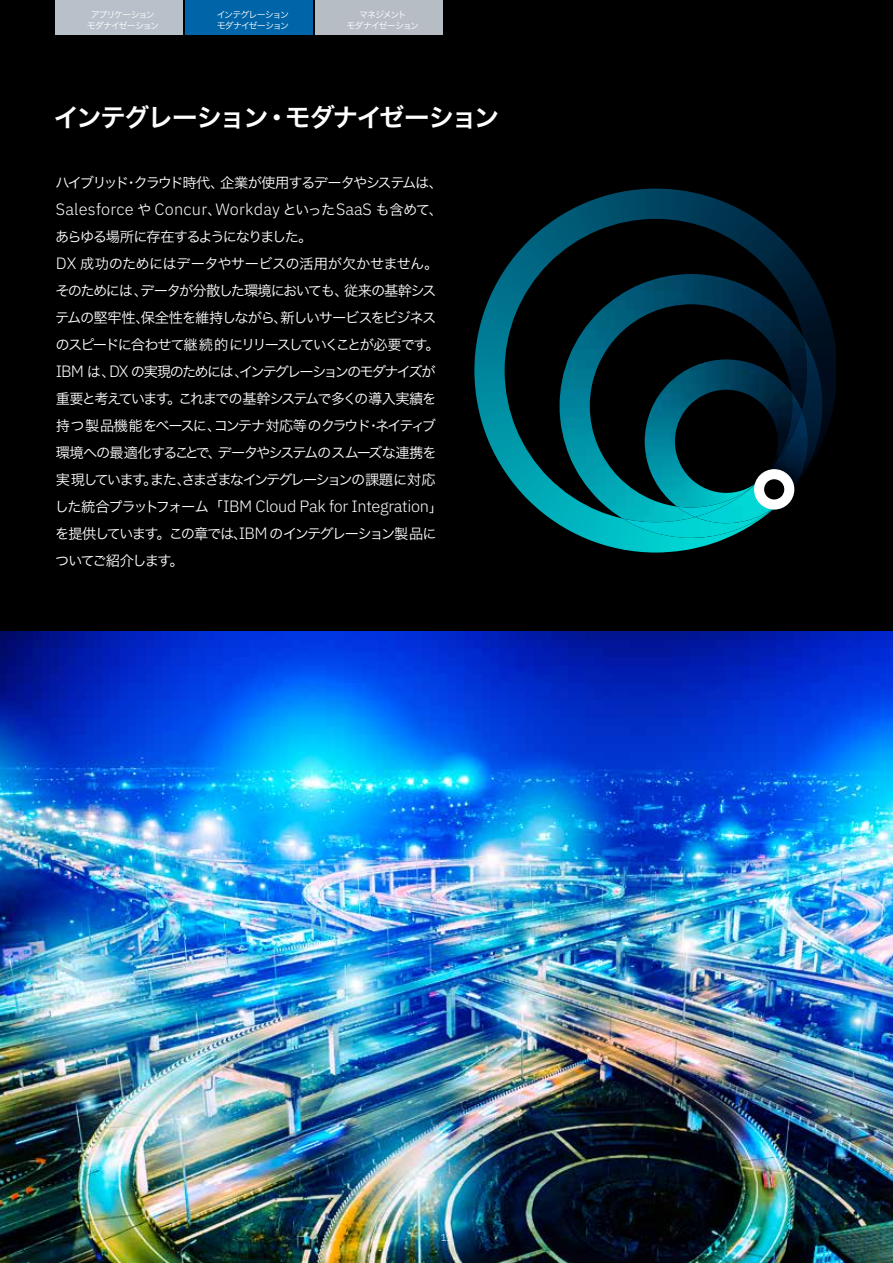
<style>
.page{position:relative;width:893px;height:1263px;background:#fff}
.page>*{position:absolute;margin:0;border:0;box-sizing:border-box;transform-origin:0 0}
.t1{font:25.5px "Hira Kaku Std W6";letter-spacing:-.065em;color:#fff}
.t2{font:300 16.35px "IBM Plex Sans";letter-spacing:-.02em;color:#fff}
.t3{font:300 16.35px "IBM Plex Sans";letter-spacing:.015em;color:#fff}
.t4{font:300 16.35px "IBM Plex Sans";letter-spacing:.01em;color:#fff}
.t5{font:14.25px/27px "Hira Kaku Std W3";letter-spacing:-.1em;color:#fff}
.t6{font:14.25px/27px "Hira Kaku Std W3";letter-spacing:-.125em;color:#fff}
.t7{font:14.25px/27px "Hira Kaku Std W3";letter-spacing:-.06em;color:#fff}
.t8{font:14.25px/27px "Hira Kaku Std W3";letter-spacing:-.12em;color:#fff}
.t9{font:14.25px "Hira Kaku Std W3";letter-spacing:-.14em;color:#fff}
.t10{font:14.25px "Hira Kaku Std W3";letter-spacing:-.075em;color:#fff}
.t11{font:300 9.75px "IBM Plex Sans";color:#fff}
.t12{font:9px/10.8px "Hira Kaku Std W3";letter-spacing:-.11em;color:#fff}
.t13{font:9px/10.8px "Hira Kaku Std W3";letter-spacing:-.13em;color:#fff;text-align:center}
.s1{font-family:"IBM Plex Sans";font-weight:300;font-size:16.35px}
</style>
<div class="page">
<div style="left:0;top:0;width:893px;height:631px;background:#000"></div>
<img style="left:474px;top:189px;width:362px;height:363px">
<img style="left:560px;top:274px;width:247px;height:248px">
<img style="left:622px;top:337px;width:200px;height:201px">
<img style="left:645px;top:359px;width:147px;height:149px">
<img style="left:677px;top:392px;width:125px;height:125px">
<img style="left:695px;top:410px;width:113px;height:113px">
<svg style="left:754px;top:469px;width:40px;height:41px"></svg>
<div style="left:56px;top:0;width:127px;height:34px;background:#b8c1c9"></div>
<div style="left:186px;top:0;width:127px;height:34px;background:#0065a8"></div>
<div style="left:316px;top:0;width:127px;height:34px;background:#b7bdc5"></div>
<img style="left:0;top:631px;width:893px;height:632px">
<p class="t13" style="left:87px;top:9px;width:74px">アプリケーションモダナイゼーション</p>
<p class="t12" style="left:217px;top:9px;width:74px">インテグレーションモダナイゼーション</p>
<p class="t12" style="left:347px;top:9px;width:74px;text-align:center">マネジメント<br>モダナイゼーション</p>
<h1 class="t1" style="left:285px;top:98px;width:216px">モダナイゼーション</h1>
<h1 class="t1" style="left:54px;top:98px;width:217px">インテグレーション</h1>
<h1 class="t1" style="left:264px;top:98px;width:27px">・</h1>
<p class="t9" style="left:55px;top:172px;width:171px">ハイブリッドクラウド時代、</p>
<p class="t5" style="left:220px;top:169px;width:224px">企業が使用するデータやシステムは、</p>
<p class="t5" style="left:124px;top:169px;width:16px">・</p>
<p class="t5" style="left:283px;top:196px;width:162px">といった<span class="s1">SaaS</span> も含めて、</p>
<p class="t3" style="left:56px;top:197px;width:79px">Salesforce</p>
<p class="t7" style="left:80px;top:223px;width:360px;text-indent:-25px">あらゆる場所に存在するようになりました。<br>成功のためにはデータやサービスの活用が欠かせません。</p>
<p class="t4" style="left:215px;top:197px;width:66px">Workday</p>
<p class="t5" style="left:137px;top:196px;width:16px">や</p>
<p class="t2" style="left:155px;top:197px;width:54px">Concur</p>
<p class="t5" style="left:208px;top:196px;width:16px">、</p>
<p class="t2" style="left:56px;top:251px;width:22px">DX</p>
<p class="t5" style="left:140px;top:277px;width:210px">データが分散した環境においても、</p>
<p class="t10" style="left:344px;top:280px;width:94px">従来の基幹シス</p>
<p class="t5" style="left:55px;top:277px;width:383px">そのためには、<br>テムの堅牢性保全性を維持しながら新しいサービスをビジネス</p>
<p class="t5" style="left:274px;top:304px;width:16px">、</p>
<p class="t5" style="left:135px;top:304px;width:16px">、</p>
<p class="t6" style="left:109px;top:331px;width:328px;text-indent:-54px">のスピードに合わせて継続的にリリースしていくことが必要です<br><span class="s1">DX</span> の実現のためにはインテグレーションのモダナイズが</p>
<p class="t5" style="left:426px;top:331px;width:16px">。</p>
<p class="t5" style="left:87px;top:358px;width:31px">は、</p>
<p class="t2" style="left:56px;top:359px;width:30px">IBM</p>
<p class="t5" style="left:234px;top:358px;width:16px">、</p>
<p class="t6" style="left:56px;top:385px;width:116px">重要と考えています</p>
<p class="t5" style="left:167px;top:385px;width:16px">。</p>
<p class="t5" style="left:178px;top:385px;width:260px">これまでの基幹システムで多くの導入実績を</p>
<p class="t6" style="left:214px;top:412px;width:224px">コンテナ対応等のクラウドネイティブ</p>
<p class="t5" style="left:218px;top:412px;width:221px;text-indent:-162px">持つ製品機能をベースに、<br>データやシステムのスムーズな連携を</p>
<p class="t5" style="left:366px;top:412px;width:16px">・</p>
<p class="t8" style="left:56px;top:439px;width:382px">環境への最適化することで、<br>実現していますまたさまざまなインテグレーションの課題に対応</p>
<p class="t5" style="left:143px;top:466px;width:16px">。</p>
<p class="t5" style="left:177px;top:466px;width:16px">、</p>
<p class="t5" style="left:156px;top:493px;width:282px;text-indent:-102px">した統合プラットフォーム「<br>。この章では <span class="s1">IBM</span> のインテグレーション製品に</p>
<p class="t2" style="left:223px;top:494px;width:207px">IBM Cloud Pak for Integration</p>
<p class="t5" style="left:429px;top:493px;width:16px">「</p>
<p class="t5" style="left:55px;top:520px;width:105px">を提供しています</p>
<p class="t5" style="left:233px;top:520px;width:16px">、</p>
<p class="t5" style="left:55px;top:547px;width:118px">ついてご紹介します</p>
<p class="t5" style="left:169px;top:547px;width:16px">。</p>
<p class="t11" style="left:441px;top:1230px;width:13px">12</p>
</div>
